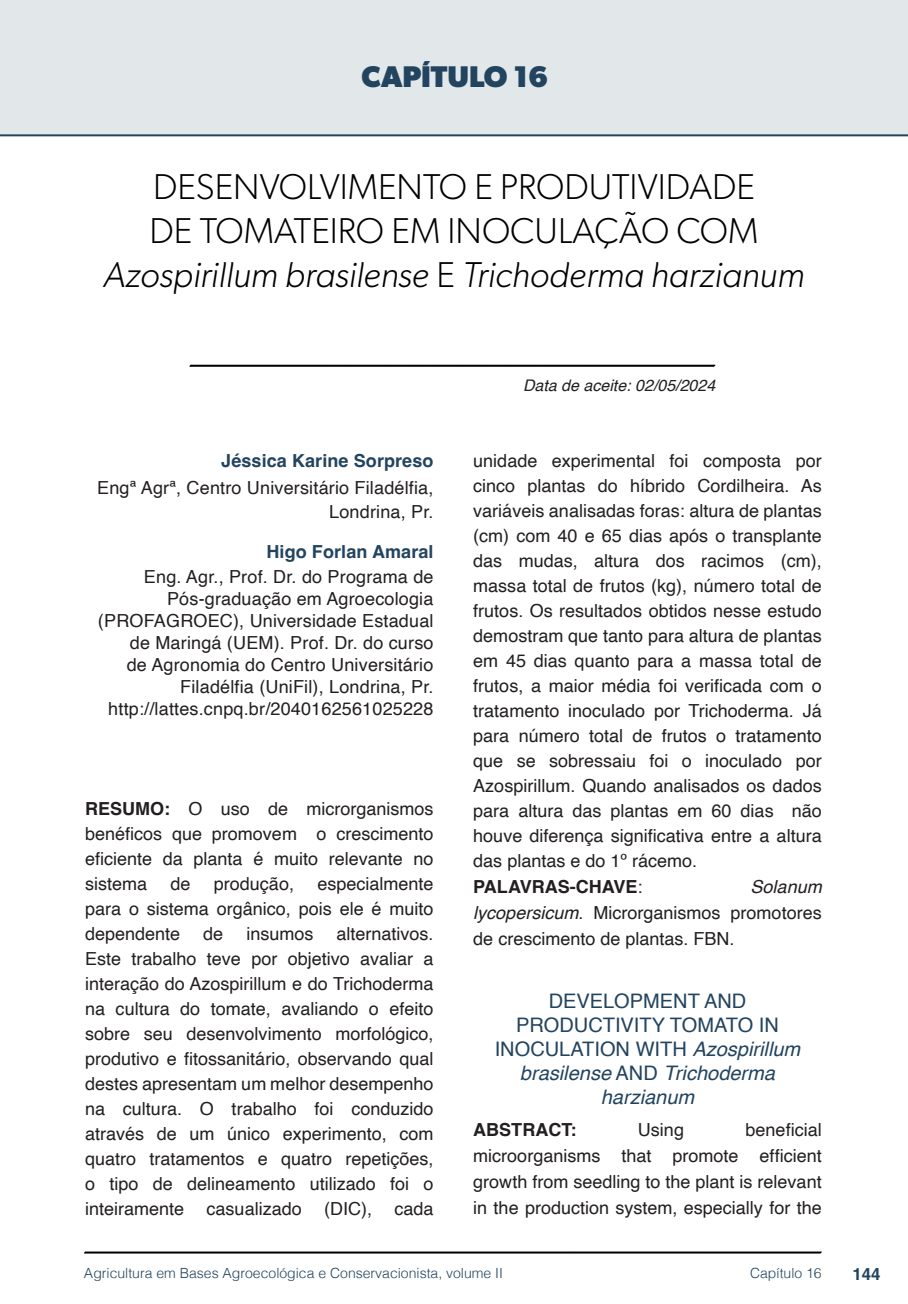
<style>
.page{position:relative;width:908px;height:1304px;background:#fff}
.page>*{position:absolute;margin:0;border:0;box-sizing:border-box;transform-origin:0 0}
.nome_artigos{font:300 36px/44px "Gibson";color:#000;text-align:center}
.capítulos{font:700 30px "Gibson";color:#23445f}
.título_Inglês{font:20px/24px "Helvetica";color:#23445f;text-align:center}
.Resumos_e_PC_TXT{font:18px/25px "Helvetica";color:#231f20;text-align:justify}
.info_autores{font:18px/22px "Helvetica";letter-spacing:.01em;color:#231f20;text-align:right}
.nome_autores{font:700 18px "Helvetica";letter-spacing:.005em;color:#23445f}
.Resumos_e_PC_TXT-2{font:700 18px "Helvetica";color:#231f20}
.t1{font:700 16.8px "Helvetica";color:#23445f}
.t2{font:italic 16px "Helvetica";color:#231f20}
.t3{font:300 14px "Helvetica";color:#23445f}
.s1{font-style:italic}
.s2{font-weight:700}
.s3{font-weight:400}
</style>
<div class="page">
<svg style="left:84px;top:1251px;width:737px;height:3px"></svg>
<svg style="left:189px;top:364px;width:526px;height:3px"></svg>
<div style="left:0;top:0;width:907px;height:136px;background:#e2e7e9"></div>
<div style="left:44px;top:72px;width:68px;height:61px;background:#e2e7e9"></div>
<p class="capítulos" style="left:361px;top:58px;width:188px">CAPÍTULO 16</p>
<p class="nome_artigos" style="left:103px;top:164px;width:702px">DESENVOLVIMENTO E PRODUTIVIDADE<br>DE TOMATEIRO EM INOCULAÇÃO COM<br><span class="s1">Azospirillum brasilense</span> E <span class="s1">Trichoderma harzianum</span></p>
<p class="nome_autores" style="left:221px;top:450px;width:214px">Jéssica Karine Sorpreso</p>
<p class="info_autores" style="left:97px;top:477px;width:338px;line-height:24px">Engª Agrª, Centro Universitário Filadélfia,<br>Londrina, Pr.</p>
<p class="nome_autores" style="left:266px;top:540px;width:168px">Higo Forlan Amaral</p>
<p class="info_autores" style="left:98px;top:566px;width:337px">Eng. Agr., Prof. Dr. do Programa de Pós-graduação em Agroecologia (PROFAGROEC), Universidade Estadual de Maringá (UEM). Prof. Dr. do curso<br>de Agronomia do Centro Universitário Filadélfia (UniFil), Londrina, Pr.</p>
<p class="info_autores" style="left:108px;top:698px;width:326px">http://lattes.cnpq.br/2040162561025228</p>
<p class="Resumos_e_PC_TXT" style="left:85px;top:796px;width:350px"><span class="s2">RESUMO:</span> O uso de microrganismos benéficos que promovem o crescimento eficiente da planta é muito relevante no sistema</p>
<p class="Resumos_e_PC_TXT" style="left:170px;top:871px;width:22px">de</p>
<p class="Resumos_e_PC_TXT" style="left:214px;top:871px;width:82px">produção,</p>
<p class="Resumos_e_PC_TXT" style="left:85px;top:871px;width:350px;text-indent:232px">especialmente para o sistema orgânico, pois ele é muito dependente</p>
<p class="Resumos_e_PC_TXT" style="left:203px;top:921px;width:22px">de</p>
<p class="Resumos_e_PC_TXT" style="left:246px;top:921px;width:69px">insumos</p>
<p class="Resumos_e_PC_TXT" style="left:85px;top:921px;width:350px;text-indent:251px">alternativos.<br>Este trabalho teve por objetivo avaliar a interação do Azospirillum e do Trichoderma na cultura do tomate, avaliando o efeito sobre seu desenvolvimento morfológico, produtivo e fitossanitário, observando qual destes apresentam um melhor desempenho na cultura. O trabalho foi conduzido através de um único experimento, com quatro tratamentos e quatro repetições, o tipo de delineamento utilizado foi o inteiramente casualizado (DIC), cada</p>
<p class="t2" style="left:523px;top:373px;width:194px">Data de aceite: 02/05/2024</p>
<p class="Resumos_e_PC_TXT" style="left:473px;top:449px;width:350px">unidade experimental foi composta por cinco plantas do híbrido Cordilheira. As variáveis analisadas foras: altura de plantas (cm) com 40 e 65 dias após o transplante das mudas, altura dos racimos (cm), massa total de frutos (kg), número total de frutos. Os resultados obtidos nesse estudo demostram que tanto para altura de plantas em 45 dias quanto para a massa total de frutos, a maior média foi verificada com o tratamento inoculado por Trichoderma. Já para número total de frutos o tratamento que se sobressaiu foi o inoculado por Azospirillum. Quando analisados os dados para altura das plantas em 60 dias não houve diferença significativa entre a altura das plantas e do 1º rácemo.</p>
<p class="Resumos_e_PC_TXT-2" style="left:473px;top:876px;width:171px">PALAVRAS-CHAVE<span class="s3">:</span></p>
<p class="Resumos_e_PC_TXT" style="left:473px;top:874px;width:350px;line-height:26px;text-indent:277px"><span class="s1">Solanum lycopersicum</span>. Microrganismos promotores de crescimento de plantas. FBN.</p>
<p class="título_Inglês" style="left:494px;top:990px;width:307px">DEVELOPMENT AND<br>PRODUCTIVITY TOMATO IN<br>INOCULATION WITH <span class="s1">Azospirillum brasilense</span> AND <span class="s1">Trichoderma harzianum</span></p>
<p class="Resumos_e_PC_TXT-2" style="left:473px;top:1118px;width:104px">ABSTRACT:</p>
<p class="Resumos_e_PC_TXT" style="left:637px;top:1117px;width:48px">Using</p>
<p class="Resumos_e_PC_TXT" style="left:473px;top:1117px;width:350px;line-height:26px;text-indent:272px">beneficial microorganisms that promote efficient growth from seedling to the plant is relevant in the production system, especially for the</p>
<p class="t3" style="left:84px;top:1261px;width:420px">Agricultura em Bases Agroecológica e Conservacionista, volume II</p>
<p class="t3" style="left:749px;top:1261px;width:73px">Capítulo 16</p>
<p class="t1" style="left:851px;top:1264px;width:30px">144</p>
</div>
